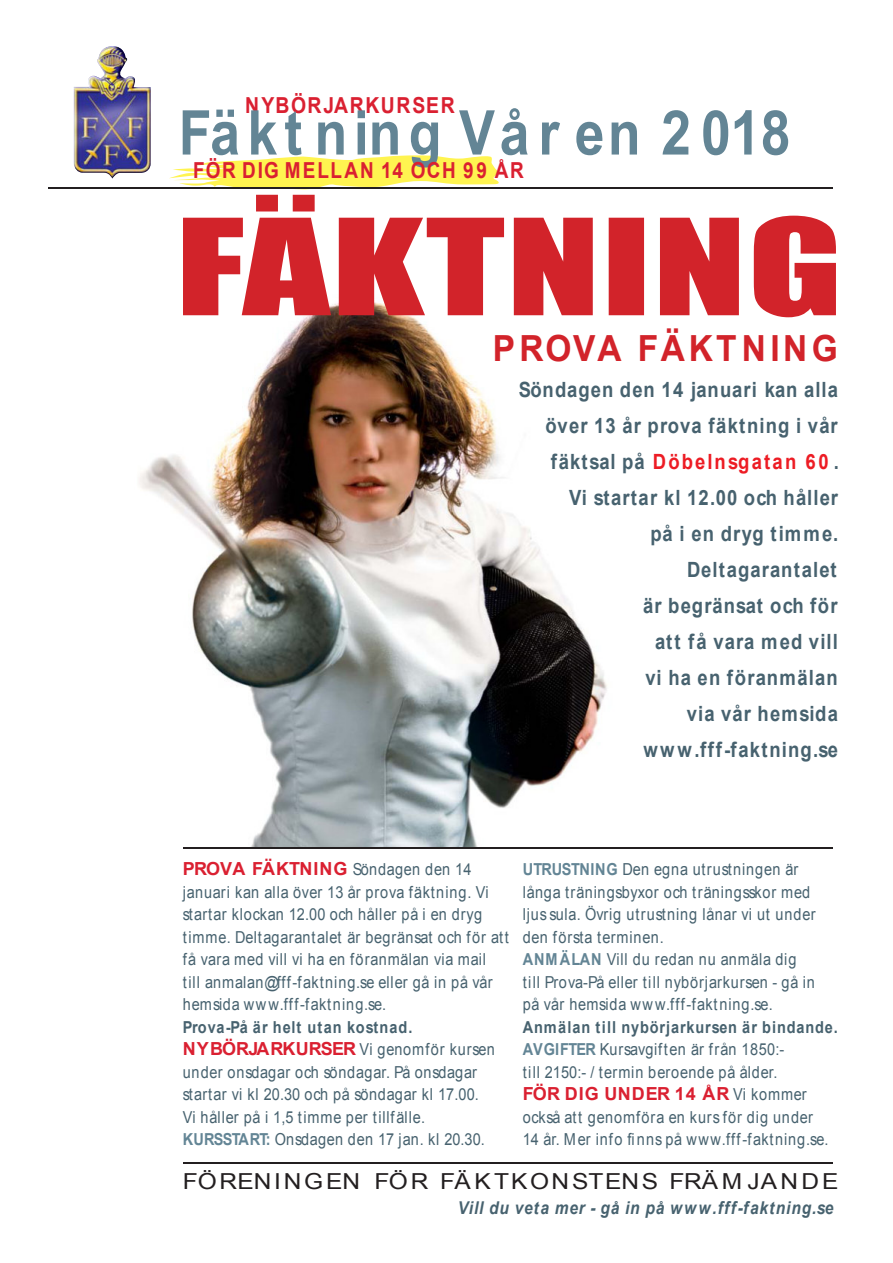
<style>
.page{position:relative;width:893px;height:1263px;background:#fff}
.page>*{position:absolute;margin:0;border:0;box-sizing:border-box;transform-origin:0 0}
.t1{font:700 61.8px "Arial";letter-spacing:.12em;color:#638595;scale:.87 1}
.t2{font:700 36px "Arial";letter-spacing:.1em;color:#d2232a;scale:.93 1}
.t3{font:22.05px "Arial";letter-spacing:.11em;color:#231f20;scale:1.11 1}
.t4{font:700 22.05px "Arial";letter-spacing:.085em;color:#da2031;scale:.86 1}
.t5{font:700 22.05px "Arial";letter-spacing:.085em;color:#da2031;scale:.88 1}
.t6{font:700 21px/36px "Arial";letter-spacing:.06em;color:#47626f;text-align:right;scale:.88 1}
.t7{font:700 18px "Arial";letter-spacing:.015em;color:#da2031}
.t8{font:700 18px "Arial";letter-spacing:.06em;color:#da2031}
.t9{font:italic 700 17.7px "Arial";letter-spacing:.055em;color:#47626f;scale:.88 1}
.t10{font:16.5px/22.5px "Arial";letter-spacing:.055em;color:#47626f;scale:.88 1}
.s1{color:#ed1c24}
.s2{font-weight:400;font-size:16.5px;color:#47626f}
.s3{font-weight:700}
.s4{font-weight:700;font-size:18px;color:#da2031}
.s5{font-weight:700;color:#638595}
</style>
<div class="page">
<img style="left:139px;top:317px;width:468px;height:530px">
<svg style="left:183px;top:195px;width:653px;height:122px;fill:#d2232a"></svg>
<svg style="left:169px;top:155px;width:330px;height:32px"></svg>
<hr style="left:48px;top:187px;width:785px;height:2px;background:#231f20">
<img style="left:74px;top:46px;width:77px;height:133px">
<hr style="left:183px;top:1162px;width:650px;height:1px;background:#231f20">
<hr style="left:183px;top:847px;width:650px;height:1px;background:#231f20">
<h3 class="t5" style="left:245px;top:97px;width:240px">NYBÖRJARKURSER</h3>
<h1 class="t1" style="left:179px;top:110px;width:705px">Fäktning Vår en 2018</h1>
<h3 class="t4" style="left:193px;top:162px;width:386px">FÖR DIG MELLAN 14 OCH 99 ÅR</h3>
<h2 class="t2" style="left:493px;top:335px;width:373px">PROVA FÄKTNING</h2>
<p class="t6" style="left:519px;top:374px;width:365px">Söndagen den 14 januari kan alla över 13 år prova fäktning i vår fäktsal på <span class="s1">Döbelnsgatan 60</span> .<br>Vi startar kl 12.00 och håller<br>på i en dryg timme.<br>Deltagarantalet<br>är begränsat och för<br>att få vara med vill<br>vi ha en föranmälan<br>via vår hemsida www.fff-faktning.se</p>
<p class="t7" style="left:183px;top:862px;width:290px">PROVA FÄKTNING <span class="s2">Söndagen den 14</span></p>
<p class="t10" style="left:183px;top:882px;width:372px">januari kan alla över 13 år prova fäktning. Vi startar klockan 12.00 och håller på i en dryg timme. Deltagarantalet är begränsat och för att få vara med vill vi ha en föranmälan via mail<br>till anmalan@fff-faktning.se eller gå in på vår hemsida www.fff-faktning.se.</p>
<p class="t10" style="left:183px;top:1017px;width:356px"><span class="s3">Prova-På är helt utan kostnad.<br></span><span class="s4">NYBÖRJARKURSER</span> Vi genomför kursen under onsdagar och söndagar. På onsdagar startar vi kl 20.30 och på söndagar kl 17.00.<br>Vi håller på i 1,5 timme per tillfälle.<br><span class="s5">KURSSTART:</span> Onsdagen den 17 jan. kl 20.30.</p>
<p class="t10" style="left:523px;top:859px;width:334px"><span class="s5">UTRUSTNING</span> Den egna utrustningen är långa träningsbyxor och träningsskor med ljus sula. Övrig utrustning lånar vi ut under den första terminen.<br><span class="s5">ANMÄLAN</span> Vill du redan nu anmäla dig till Prova-På eller till nybörjarkursen - gå in på vår hemsida www.fff-faktning.se.</p>
<p class="t10" style="left:523px;top:1017px;width:360px"><span class="s3">Anmälan till nybörjarkursen är bindande.<br></span><span class="s5">AVGIFTER</span> Kursavgiften är från 1850:-<br>till 2150:- / termin beroende på ålder.</p>
<p class="t8" style="left:523px;top:1087px;width:285px">FÖR DIG UNDER 14 ÅR <span class="s2">Vi kommer</span></p>
<p class="t10" style="left:523px;top:1107px;width:349px">också att genomföra en kurs för dig under<br>14 år. Mer info finns på www.fff-faktning.se.</p>
<h3 class="t3" style="left:183px;top:1173px;width:592px">FÖRENINGEN FÖR FÄKTKONSTENS FRÄMJANDE</h3>
<p class="t9" style="left:458px;top:1201px;width:428px">Vill du veta mer - gå in på www.fff-faktning.se</p>
</div>
